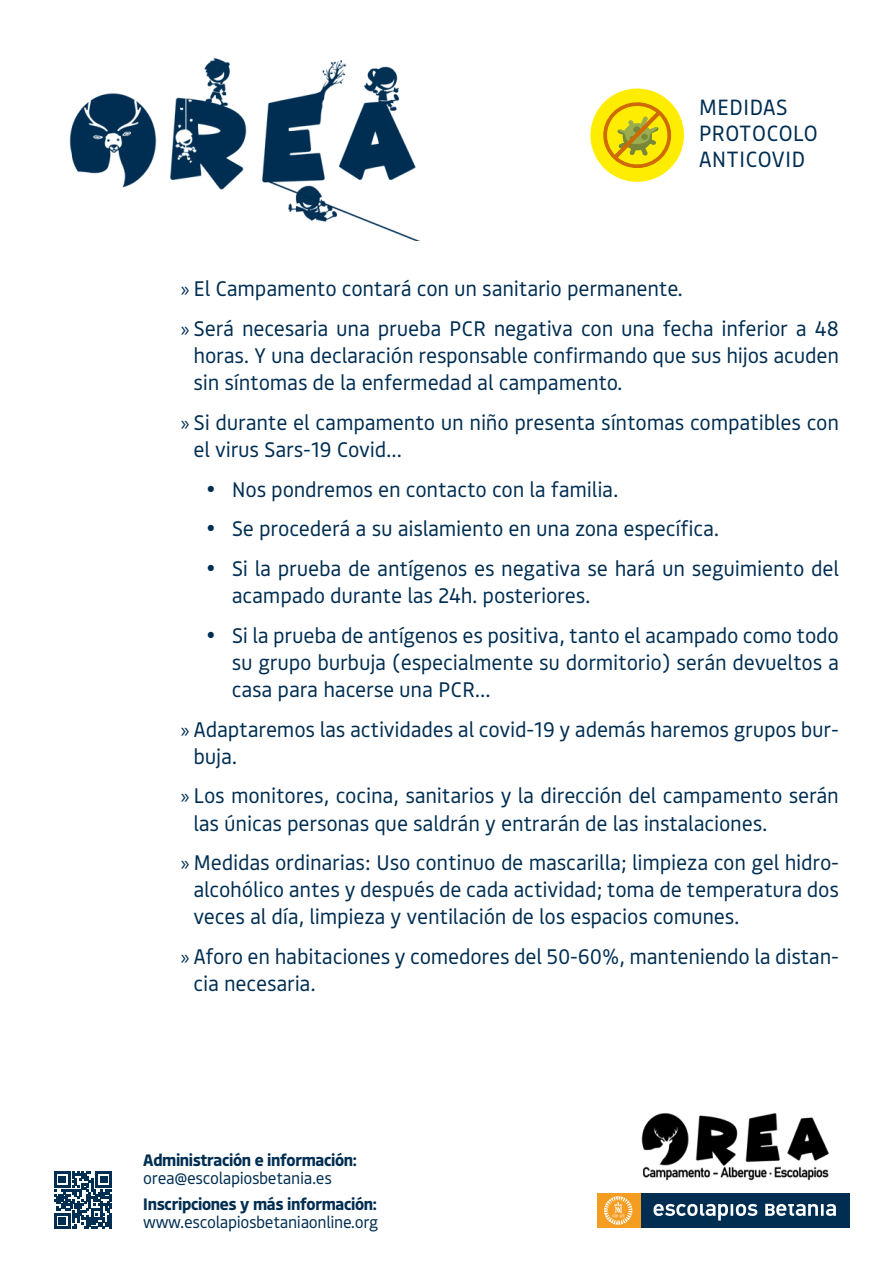
<style>
.page{position:relative;width:893px;height:1263px;background:#fff}
.page>*{position:absolute;margin:0;border:0;box-sizing:border-box;transform-origin:0 0}
.t1{font:21.9px/26.2px "Bould";color:#002e52}
.t2{font:21px/27px "Bould";letter-spacing:-.01em;color:#002e52}
.t3{font:700 16.5px "Bould";letter-spacing:-.02em;color:#002e52}
.t4{font:16.5px "Bould";letter-spacing:-.02em;color:#002e52}
.s1{font-family:"Myriad Pro"}
</style>
<div class="page">
<svg style="left:590px;top:88px;width:94px;height:94px"></svg>
<svg style="left:54px;top:1171px;width:58px;height:58px"></svg>
<div style="left:604px;top:1193px;width:246px;height:35px;background:#002e52"></div>
<div style="left:597px;top:1193px;width:44px;height:35px;background:#f59d21"></div>
<svg style="left:604px;top:1196px;width:28px;height:29px"></svg>
<svg style="left:653px;top:1204px;width:183px;height:16px"></svg>
<img style="left:641px;top:1113px;width:188px;height:68px">
<img style="left:69px;top:58px;width:349px;height:182px">
<p class="t1" style="left:699px;top:93px;width:121px">MEDIDAS<br>PROTOCOLO<br>ANTICOVID</p>
<p class="t2" style="left:181px;top:268px;width:660px;line-height:39.8px"><span class="s1">»</span> El Campamento contará con un sanitario permanente.<br><span class="s1">»</span> Será necesaria una prueba PCR negativa con una fecha inferior a 48</p>
<p class="t2" style="left:193px;top:341px;width:647px">horas. Y una declaración responsable confirmando que sus hijos acuden sin síntomas de la enfermedad al campamento.</p>
<p class="t2" style="left:193px;top:408px;width:647px;text-indent:-13px"><span class="s1">»</span> Si durante el campamento un niño presenta síntomas compatibles con el virus Sars-19 Covid…</p>
<p class="t2" style="left:206px;top:475px;width:414px">• Nos pondremos en contacto con la familia.</p>
<p class="t2" style="left:206px;top:514px;width:515px">• Se procederá a su aislamiento en una zona específica.</p>
<p class="t2" style="left:232px;top:554px;width:609px;text-indent:-26px">• Si la prueba de antígenos es negativa se hará un seguimiento del acampado durante las 24h. posteriores.</p>
<p class="t2" style="left:232px;top:621px;width:609px;text-align:justify;text-indent:-26px">• Si la prueba de antígenos es positiva, tanto el acampado como todo su grupo burbuja (especialmente su dormitorio) serán devueltos a casa para hacerse una PCR…</p>
<p class="t2" style="left:193px;top:715px;width:647px;text-indent:-13px"><span class="s1">»</span> Adaptaremos las actividades al covid-19 y además haremos grupos bur&shy;buja.</p>
<p class="t2" style="left:193px;top:781px;width:647px;text-indent:-13px"><span class="s1">»</span> Los monitores, cocina, sanitarios y la dirección del campamento serán las únicas personas que saldrán y entrarán de las instalaciones.</p>
<p class="t2" style="left:193px;top:848px;width:647px;text-align:justify;text-indent:-13px"><span class="s1">»</span> Medidas ordinarias: Uso continuo de mascarilla; limpieza con gel hidro&shy;alcohólico antes y después de cada actividad; toma de temperatura dos veces al día, limpieza y ventilación de los espacios comunes.</p>
<p class="t2" style="left:193px;top:942px;width:647px;text-indent:-13px"><span class="s1">»</span> Aforo en habitaciones y comedores del 50-60%, manteniendo la distan&shy;cia necesaria.</p>
<p class="t3" style="left:143px;top:1148px;width:215px">Administración e información:</p>
<p class="t4" style="left:143px;top:1167px;width:190px">orea@escolapiosbetania.es</p>
<p class="t3" style="left:143px;top:1193px;width:235px">Inscripciones y más información:</p>
<p class="t4" style="left:143px;top:1211px;width:237px">www.escolapiosbetaniaonline.org</p>
</div>
